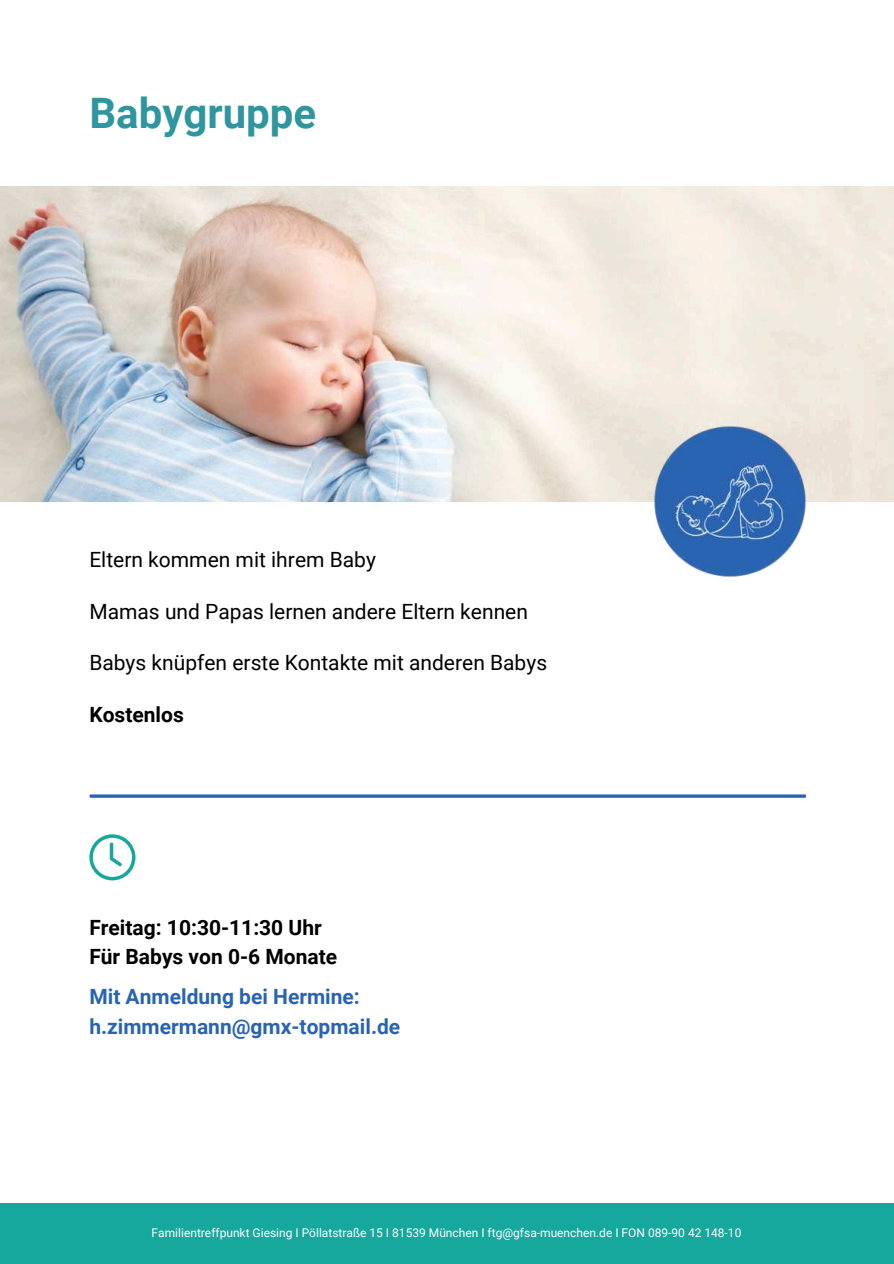
<style>
.page{position:relative;width:894px;height:1264px;background:#fff}
.page>*{position:absolute;margin:0;border:0;box-sizing:border-box;transform-origin:0 0}
.t1{font:700 42px "Roboto";color:#2f96a0}
.t2{font:21px "Roboto";color:#000}
.t3{font:700 21px/28.2px "Roboto";color:#000}
.t4{font:700 21px/30.3px "Roboto";color:#2a63af}
.t5{font:12px "Roboto";color:#fff}
</style>
<div class="page">
<img style="left:0;top:186px;width:893px;height:315px">
<svg style="left:89px;top:834px;width:46px;height:46px"></svg>
<div style="left:0;top:1203px;width:893px;height:60px;background:#16a89d"></div>
<svg style="left:89px;top:794px;width:717px;height:3px"></svg>
<img style="left:647px;top:419px;width:165px;height:158px">
<h1 class="t1" style="left:89px;top:84px;width:228px">Babygruppe</h1>
<p class="t2" style="left:89px;top:544px;width:288px">Eltern kommen mit ihrem Baby</p>
<p class="t2" style="left:89px;top:596px;width:440px">Mamas und Papas lernen andere Eltern kennen</p>
<p class="t2" style="left:89px;top:648px;width:459px">Babys knüpfen erste Kontakte mit anderen Babys</p>
<p class="t3" style="left:89px;top:699px;width:96px">Kostenlos</p>
<p class="t3" style="left:89px;top:913px;width:249px">Freitag: 10:30-11:30 Uhr<br>Für Babys von 0-6 Monate</p>
<p class="t4" style="left:89px;top:980px;width:312px">Mit Anmeldung bei Hermine: h.zimmermann@gmx-topmail.de</p>
<p class="t5" style="left:152px;top:1223px;width:591px">Familientreffpunkt Giesing I Pöllatstraße 15 I 81539 München I ftg@gfsa-muenchen.de I FON 089-90 42 148-10</p>
</div>
